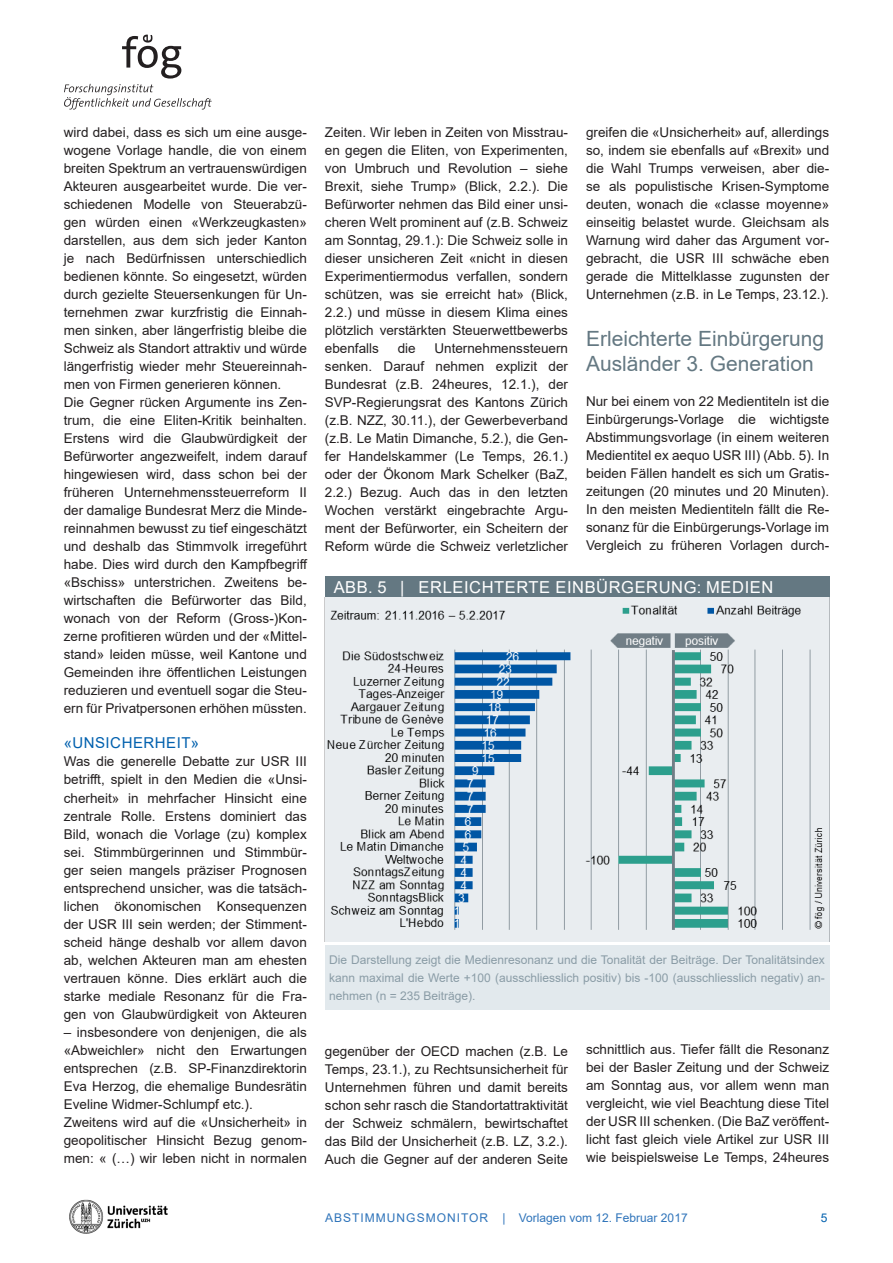
<style>
.page{position:relative;width:893px;height:1263px;background:#fff}
.page>*{position:absolute;margin:0;border:0;box-sizing:border-box;transform-origin:0 0}
.Titel{font:21px/25.2px "Arial";color:#647882}
.Box-Titel{font:16.5px "Arial";letter-spacing:.035em;color:#fff}
.T-Titel{font:15px "Arial";letter-spacing:.035em;color:#0160ae}
.L-text{font:13.5px/18px "Arial";color:#231f20;text-align:justify}
.Box-Text{font:12px/18px "Arial";color:#8a9ca6;text-align:justify}
.t1{font:12px "Arial";color:#2f74ba}
.t2{font:12px "Arial";color:#0160ae}
</style>
<div class="page">
<img style="left:69px;top:1199px;width:99px;height:35px">
<svg style="left:64px;top:35px;width:148px;height:74px"></svg>
<img style="left:325px;top:597px;width:504px;height:345px">
<div style="left:325px;top:576px;width:504px;height:21px;background:#647882"></div>
<div style="left:325px;top:945px;width:504px;height:65px;background:#e2e9ed"></div>
<p class="L-text" style="left:64px;top:124px;width:245px">wird dabei, dass es sich um eine ausge&shy;wogene Vorlage handle, die von einem breiten Spektrum an vertrauenswürdigen Akteuren ausgearbeitet wurde. Die ver&shy;schiedenen Modelle von Steuerabzü&shy;gen würden einen «Werkzeugkasten» darstellen, aus dem sich jeder Kanton je nach Bedürfnissen unterschiedlich bedienen könnte. So eingesetzt, würden durch gezielte Steuersenkungen für Un&shy;ternehmen zwar kurzfristig die Einnah&shy;men sinken, aber längerfristig bleibe die Schweiz als Standort attraktiv und würde längerfristig wieder mehr Steuereinnah&shy;men von Firmen generieren können.</p>
<p class="L-text" style="left:64px;top:394px;width:245px">Die Gegner rücken Argumente ins Zen&shy;trum, die eine Eliten-Kritik beinhalten.<br>Erstens wird die Glaubwürdigkeit der Befürworter angezweifelt, indem darauf hingewiesen wird, dass schon bei der früheren Unternehmenssteuerreform II der damalige Bundesrat Merz die Minde&shy;reinnahmen bewusst zu tief eingeschätzt und deshalb das Stimmvolk irregeführt habe. Dies wird durch den Kampfbegriff «Bschiss» unterstrichen. Zweitens be&shy;wirtschaften die Befürworter das Bild, wonach von der Reform (Gross-)Kon&shy;zerne profitieren würden und der «Mittel&shy;stand» leiden müsse, weil Kantone und Gemeinden ihre öffentlichen Leistungen reduzieren und eventuell sogar die Steu&shy;ern für Privatpersonen erhöhen müssten.</p>
<p class="T-Titel" style="left:64px;top:733px;width:137px">«UNSICHERHEIT»</p>
<p class="L-text" style="left:64px;top:753px;width:245px">Was die generelle Debatte zur USR III betrifft, spielt in den Medien die «Unsi&shy;cherheit» in mehrfacher Hinsicht eine zentrale Rolle. Erstens dominiert das Bild, wonach die Vorlage (zu) komplex sei. Stimmbürgerinnen und Stimmbür&shy;ger seien mangels präziser Prognosen entsprechend unsicher, was die tatsäch&shy;lichen ökonomischen Konsequenzen der USR III sein werden; der Stimment&shy;scheid hänge deshalb vor allem davon ab, welchen Akteuren man am ehesten vertrauen könne. Dies erklärt auch die starke mediale Resonanz für die Fra&shy;gen von Glaubwürdigkeit von Akteuren</p>
<p class="L-text" style="left:64px;top:1023px;width:245px">– insbesondere von denjenigen, die als «Abweichler» nicht den Erwartungen entsprechen (z.B. SP-Finanzdirektorin Eva Herzog, die ehemalige Bundesrätin Eveline Widmer-Schlumpf etc.).</p>
<p class="L-text" style="left:64px;top:1113px;width:245px">Zweitens wird auf die «Unsicherheit» in geopolitischer Hinsicht Bezug genom&shy;men: « (…) wir leben nicht in normalen</p>
<p class="L-text" style="left:325px;top:124px;width:245px">Zeiten. Wir leben in Zeiten von Misstrau&shy;en gegen die Eliten, von Experimenten, von Umbruch und Revolution – siehe Brexit, siehe Trump» (Blick, 2.2.). Die Befürworter nehmen das Bild einer unsi&shy;cheren Welt prominent auf (z.B. Schweiz am Sonntag, 29.1.): Die Schweiz solle in dieser unsicheren Zeit «nicht in diesen Experimentiermodus verfallen, sondern schützen, was sie erreicht hat» (Blick, 2.2.) und müsse in diesem Klima eines plötzlich verstärkten Steuerwettbewerbs ebenfalls</p>
<p class="L-text" style="left:325px;top:340px;width:245px;text-indent:110px">Unternehmenssteuern senken. Darauf nehmen explizit der Bundesrat (z.B. 24heures, 12.1.), der SVP-Regierungsrat des Kantons Zürich (z.B. NZZ, 30.11.), der Gewerbeverband (z.B. Le Matin Dimanche, 5.2.), die Gen&shy;fer Handelskammer (Le Temps, 26.1.) oder der Ökonom Mark Schelker (BaZ, 2.2.) Bezug. Auch das in den letzten Wochen verstärkt eingebrachte Argu&shy;ment der Befürworter, ein Scheitern der Reform würde die Schweiz verletzlicher</p>
<p class="L-text" style="left:398px;top:340px;width:20px">die</p>
<p class="L-text" style="left:586px;top:124px;width:245px">greifen die «Unsicherheit» auf, allerdings so, indem sie ebenfalls auf «Brexit» und die Wahl Trumps verweisen, aber die&shy;se als populistische Krisen-Symptome deuten, wonach die «classe moyenne» einseitig belastet wurde. Gleichsam als Warnung wird daher das Argument vor&shy;gebracht, die USR III schwäche eben gerade die Mittelklasse zugunsten der Unternehmen (z.B. in Le Temps, 23.12.).</p>
<p class="Titel" style="left:586px;top:326px;width:240px">Erleichterte Einbürgerung<br>Ausländer 3. Generation</p>
<p class="L-text" style="left:586px;top:392px;width:245px">Nur bei einem von 22 Medientiteln ist die Einbürgerungs-Vorlage die wichtigste Abstimmungsvorlage (in einem weiteren Medientitel ex aequo USR III) (Abb. 5). In beiden Fällen handelt es sich um Gratis&shy;zeitungen (20 minutes und 20 Minuten).<br>In den meisten Medientiteln fällt die Re&shy;sonanz für die Einbürgerungs-Vorlage im Vergleich zu früheren Vorlagen durch-</p>
<p class="Box-Titel" style="left:334px;top:576px;width:441px">ABB. 5 | ERLEICHTERTE EINBÜRGERUNG: MEDIEN</p>
<p class="Box-Text" style="left:329px;top:950px;width:497px">Die Darstellung zeigt die Medienresonanz und die Tonalität der Beiträge. Der Tonalitätsindex kann maximal die Werte +100 (ausschliesslich positiv) bis -100 (ausschliesslich negativ) an&shy;nehmen (n = 235 Beiträge).</p>
<p class="L-text" style="left:325px;top:1042px;width:245px">gegenüber der OECD machen (z.B. Le Temps, 23.1.), zu Rechtsunsicherheit für Unternehmen führen und damit bereits schon sehr rasch die Standortattraktivität der Schweiz schmälern, bewirtschaftet das Bild der Unsicherheit (z.B. LZ, 3.2.).<br>Auch die Gegner auf der anderen Seite</p>
<p class="L-text" style="left:586px;top:1040px;width:245px">schnittlich aus. Tiefer fällt die Resonanz bei der Basler Zeitung und der Schweiz am Sonntag aus, vor allem wenn man vergleicht, wie viel Beachtung diese Titel der USR III schenken. (Die BaZ veröffent&shy;licht fast gleich viele Artikel zur USR III wie beispielsweise Le Temps, 24heures</p>
<p class="t1" style="left:325px;top:1209px;width:364px">ABSTIMMUNGSMONITOR | Vorlagen vom 12. Februar 2017</p>
<p class="t2" style="left:821px;top:1209px;width:8px">5</p>
</div>
